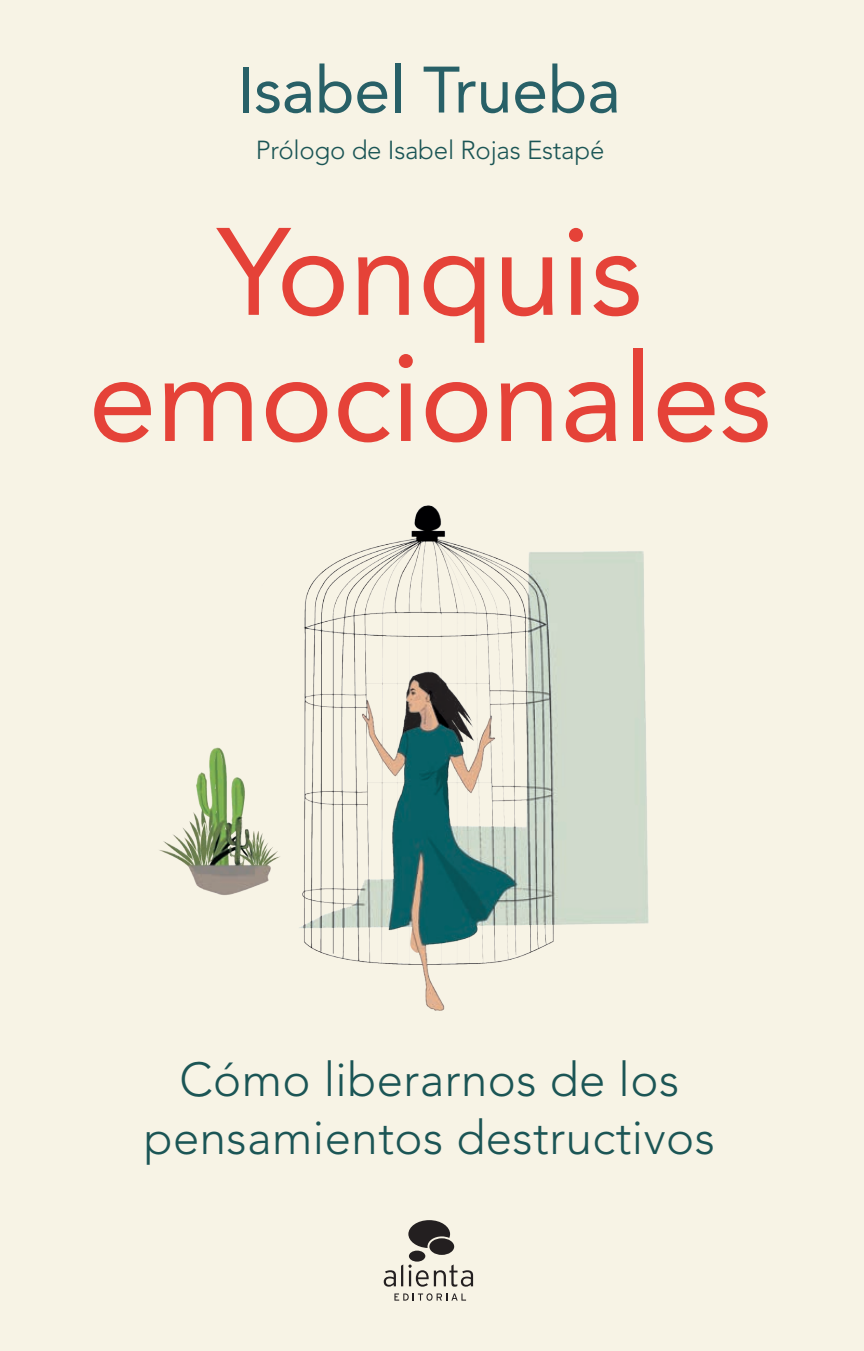
<style>
.page{position:relative;width:864px;height:1351px;background:#fff}
.page>*{position:absolute;margin:0;border:0;box-sizing:border-box;transform-origin:0 0}
.t1{font:122.62px/126px "Avenir LT Std";letter-spacing:-.005em;color:#e54238;text-align:center}
.t2{font:64.8px "Avenir LT Std";letter-spacing:-.005em;color:#286067}
.t3{font:300 47.25px/57.8px "Avenir LT Std";letter-spacing:.01em;color:#1b5555;text-align:center}
.t4{font:300 25.88px "Avenir LT Std";letter-spacing:-.01em;color:#1b5555}
</style>
<div class="page">
<div style="left:0;top:0;width:863px;height:1350px;background:#f7f3e5"></div>
<svg style="left:408px;top:1220px;width:42px;height:27px"></svg>
<div style="left:409px;top:1250px;width:16px;height:11px;background:#231f20;border-radius:50%"></div>
<div style="left:429px;top:1238px;width:25px;height:16px;background:#231f20;border-radius:50%"></div>
<svg style="left:394px;top:1293px;width:72px;height:7px"></svg>
<svg style="left:383px;top:1264px;width:90px;height:22px"></svg>
<img style="left:159px;top:505px;width:490px;height:506px">
<h2 class="t2" style="left:238px;top:52px;width:384px">Isabel Trueba</h2>
<p class="t4" style="left:256px;top:135px;width:350px">Prólogo de Isabel Rojas Estapé</p>
<h1 class="t1" style="left:88px;top:210px;width:684px">Yonquis emocionales</h1>
<p class="t3" style="left:144px;top:1051px;width:572px">Cómo liberarnos de los pensamientos destructivos</p>
</div>
